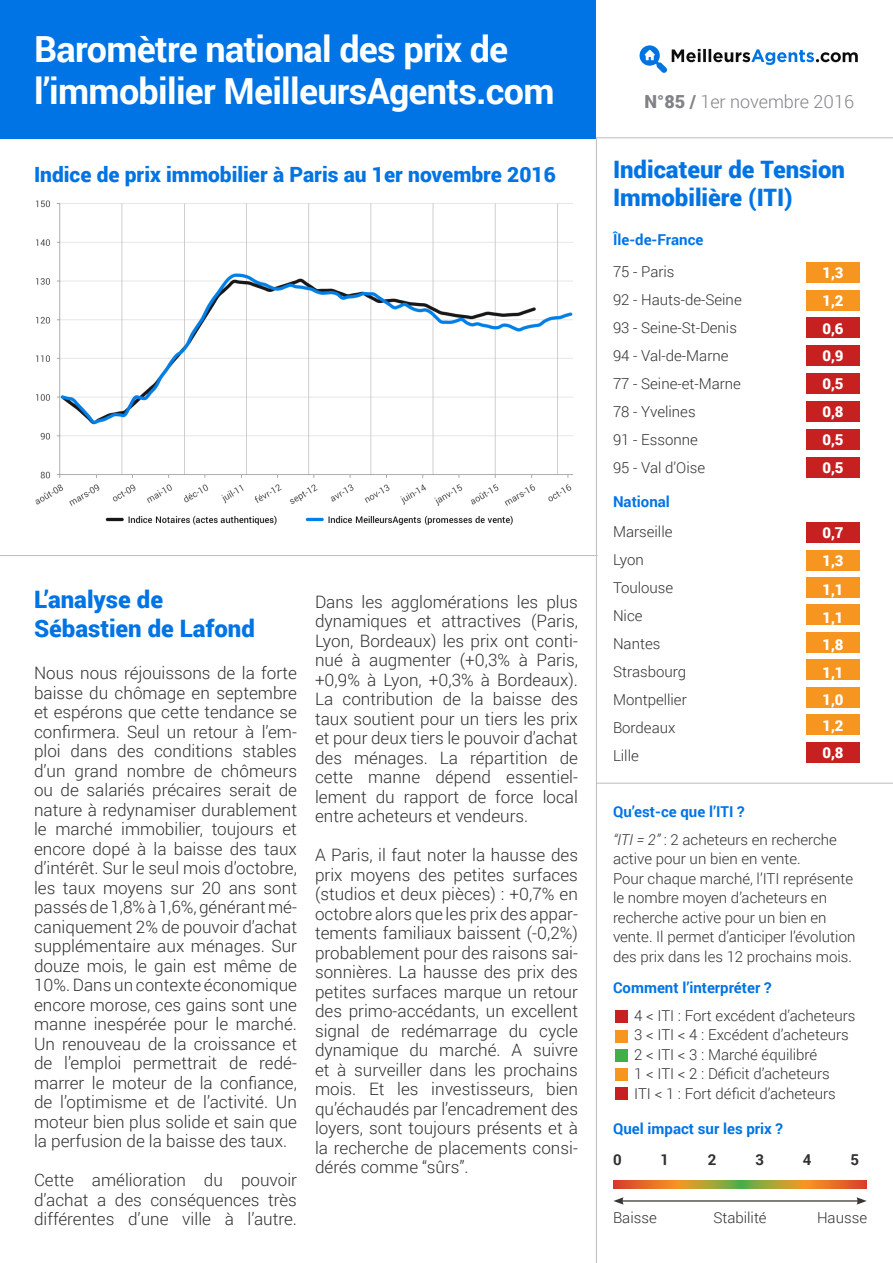
<style>
.page{position:relative;width:893px;height:1263px;background:#fff}
.page>*{position:absolute;margin:0;border:0;box-sizing:border-box;transform-origin:0 0}
.t1{font:700 36px/42px "Roboto";letter-spacing:-.02em;color:#fff}
.Titre_rouge{font:900 24px/28.8px "Roboto";color:#0074e4}
.t2{font:900 21px "Roboto";color:#0074e4}
.t3{font:300 18px "Roboto";color:#808285}
.Texte{font:300 17.1px/19.5px "Roboto";color:#312f30;text-align:justify}
.Texte-2{font:300 15px/19.5px "Roboto";color:#312f30}
.t4{font:900 15px "Roboto";color:#fff}
.Chapô{font:700 15px "Roboto";color:#0074e4}
.Inter{font:700 15px "Roboto";color:#0074e4}
.t5{font:700 15px "Roboto";color:#312f30}
.s1{font-weight:900}
.s2{font-style:italic}
</style>
<div class="page">
<div style="left:0;top:0;width:596px;height:138px;background:#0074e4"></div>
<hr style="left:596px;top:138px;width:1px;height:1125px;background:#bcbdc0">
<hr style="left:596px;top:137px;width:297px;height:1px;background:#bcbdc0">
<svg style="left:639px;top:45px;width:219px;height:28px"></svg>
<img style="left:35px;top:200px;width:538px;height:325px">
<hr style="left:0;top:555px;width:598px;height:1px;background:#bcbdc0">
<hr style="left:621px;top:1200px;width:238px;height:1px;background:#3b3532">
<svg style="left:613px;top:1197px;width:11px;height:8px"></svg>
<svg style="left:856px;top:1197px;width:11px;height:8px"></svg>
<svg style="left:613px;top:1180px;width:254px;height:9px;background:#c6862e"></svg>
<div style="left:806px;top:290px;width:54px;height:20px;background:#f79521"></div>
<div style="left:806px;top:550px;width:54px;height:20px;background:#f79521"></div>
<div style="left:806px;top:318px;width:54px;height:20px;background:#c62020"></div>
<div style="left:806px;top:577px;width:54px;height:20px;background:#f79521"></div>
<div style="left:806px;top:346px;width:54px;height:20px;background:#c62020"></div>
<div style="left:806px;top:605px;width:54px;height:20px;background:#f79521"></div>
<div style="left:806px;top:374px;width:54px;height:20px;background:#c62020"></div>
<div style="left:806px;top:632px;width:54px;height:20px;background:#f79521"></div>
<div style="left:806px;top:401px;width:54px;height:21px;background:#c62020"></div>
<div style="left:806px;top:660px;width:54px;height:20px;background:#f79521"></div>
<div style="left:806px;top:429px;width:54px;height:20px;background:#c62020"></div>
<div style="left:806px;top:687px;width:54px;height:20px;background:#f79521"></div>
<div style="left:806px;top:457px;width:54px;height:20px;background:#c62020"></div>
<div style="left:806px;top:715px;width:54px;height:20px;background:#f79521"></div>
<div style="left:806px;top:742px;width:54px;height:20px;background:#c62020"></div>
<div style="left:806px;top:262px;width:54px;height:20px;background:#f79521"></div>
<div style="left:806px;top:522px;width:54px;height:21px;background:#c62020"></div>
<div style="left:615px;top:1010px;width:13px;height:13px;background:#c62020"></div>
<div style="left:615px;top:1087px;width:13px;height:13px;background:#c62020"></div>
<div style="left:615px;top:1029px;width:13px;height:13px;background:#f79521"></div>
<div style="left:615px;top:1068px;width:13px;height:13px;background:#f79521"></div>
<div style="left:615px;top:1049px;width:13px;height:12px;background:#40ae49"></div>
<hr style="left:596px;top:783px;width:297px;height:1px;background:#bcbdc0">
<h1 class="t1" style="left:34px;top:26px;width:522px">Baromètre national des prix de l’immobilier MeilleursAgents.com</h1>
<p class="t3" style="left:644px;top:89px;width:211px"><span class="s1">N°85 /</span> 1er novembre 2016</p>
<p class="t2" style="left:34px;top:159px;width:523px">Indice de prix immobilier à Paris au 1er novembre 2016</p>
<p class="Titre_rouge" style="left:613px;top:154px;width:234px">Indicateur de Tension<br>Immobilière (ITI)</p>
<p class="Titre_rouge" style="left:34px;top:584px;width:222px">L’analyse de<br>Sébastien de Lafond</p>
<p class="Texte" style="left:34px;top:663px;width:265px">Nous nous réjouissons de la forte baisse du chômage en septembre et espérons que cette tendance se confirmera. Seul un retour à l’em&shy;ploi dans des conditions stables d’un grand nombre de chômeurs ou de salariés précaires serait de nature à redynamiser durablement le marché immobilier, toujours et encore dopé à la baisse des taux d’intérêt. Sur le seul mois d’octobre, les taux moyens sur 20 ans sont passés de 1,8% à 1,6%, générant mé&shy;caniquement 2% de pouvoir d’achat supplémentaire aux ménages. Sur douze mois, le gain est même de 10%. Dans un contexte économique encore morose, ces gains sont une manne inespérée pour le marché.<br>Un renouveau de la croissance et de l’emploi permettrait de redé&shy;marrer le moteur de la confiance, de l’optimisme et de l’activité. Un moteur bien plus solide et sain que la perfusion de la baisse des taux.</p>
<p class="Texte" style="left:34px;top:1170px;width:264px">Cette amélioration du pouvoir d’achat a des conséquences très différentes d’une ville à l’autre.</p>
<p class="Texte" style="left:315px;top:591px;width:265px">Dans les agglomérations les plus dynamiques et attractives (Paris, Lyon, Bordeaux) les prix ont conti&shy;nué à augmenter (+0,3% à Paris, +0,9% à Lyon, +0,3% à Bordeaux).<br>La contribution de la baisse des taux soutient pour un tiers les prix et pour deux tiers le pouvoir d’achat des ménages. La répartition de cette manne dépend essentiel&shy;lement du rapport de force local entre acheteurs et vendeurs.</p>
<p class="Texte" style="left:315px;top:845px;width:265px">A Paris, il faut noter la hausse des prix moyens des petites surfaces (studios et deux pièces) : +0,7% en octobre alors que les prix des appar&shy;tements familiaux baissent (-0,2%) probablement pour des raisons sai&shy;sonnières. La hausse des prix des petites surfaces marque un retour des primo-accédants, un excellent signal de redémarrage du cycle dynamique du marché. A suivre et à surveiller dans les prochains mois. Et les investisseurs, bien qu’échaudés par l’encadrement des loyers, sont toujours présents et à la recherche de placements consi&shy;dérés comme “sûrs”.</p>
<p class="Inter" style="left:613px;top:229px;width:92px">Île-de-France</p>
<p class="Texte-2" style="left:613px;top:261px;width:63px">75 - Paris</p>
<p class="Texte-2" style="left:613px;top:289px;width:130px">92 - Hauts-de-Seine</p>
<p class="Texte-2" style="left:613px;top:317px;width:125px">93 - Seine-St-Denis</p>
<p class="Texte-2" style="left:613px;top:345px;width:117px">94 - Val-de-Marne</p>
<p class="Texte-2" style="left:613px;top:373px;width:129px">77 - Seine-et-Marne</p>
<p class="Texte-2" style="left:613px;top:401px;width:84px">78 - Yvelines</p>
<p class="Texte-2" style="left:613px;top:429px;width:86px">91 - Essonne</p>
<p class="Texte-2" style="left:613px;top:457px;width:94px">95 - Val d’Oise</p>
<p class="Inter" style="left:613px;top:491px;width:58px">National</p>
<p class="Texte-2" style="left:613px;top:521px;width:61px">Marseille</p>
<p class="Texte-2" style="left:613px;top:549px;width:32px">Lyon</p>
<p class="Texte-2" style="left:613px;top:577px;width:62px">Toulouse</p>
<p class="Texte-2" style="left:613px;top:605px;width:31px">Nice</p>
<p class="Texte-2" style="left:613px;top:633px;width:49px">Nantes</p>
<p class="Texte-2" style="left:613px;top:661px;width:75px">Strasbourg</p>
<p class="Texte-2" style="left:613px;top:689px;width:75px">Montpellier</p>
<p class="Texte-2" style="left:613px;top:717px;width:64px">Bordeaux</p>
<p class="Texte-2" style="left:613px;top:745px;width:27px">Lille</p>
<p class="t4" style="left:822px;top:262px;width:23px">1,3</p>
<p class="t4" style="left:822px;top:290px;width:23px">1,2</p>
<p class="t4" style="left:822px;top:318px;width:23px">0,6</p>
<p class="t4" style="left:822px;top:345px;width:23px">0,9</p>
<p class="t4" style="left:822px;top:373px;width:23px">0,5</p>
<p class="t4" style="left:822px;top:401px;width:23px">0,8</p>
<p class="t4" style="left:822px;top:429px;width:23px">0,5</p>
<p class="t4" style="left:822px;top:457px;width:23px">0,5</p>
<p class="t4" style="left:822px;top:522px;width:23px">0,7</p>
<p class="t4" style="left:822px;top:550px;width:23px">1,3</p>
<p class="t4" style="left:822px;top:579px;width:23px">1,1</p>
<p class="t4" style="left:822px;top:607px;width:23px">1,1</p>
<p class="t4" style="left:822px;top:634px;width:23px">1,8</p>
<p class="t4" style="left:822px;top:662px;width:23px">1,1</p>
<p class="t4" style="left:822px;top:689px;width:23px">1,0</p>
<p class="t4" style="left:822px;top:714px;width:23px">1,2</p>
<p class="t4" style="left:822px;top:742px;width:23px">0,8</p>
<p class="Inter" style="left:613px;top:801px;width:133px">Qu’est-ce que l’ITI ?</p>
<p class="Texte-2" style="left:613px;top:829px;width:225px"><span class="s2">“ITI = 2”</span> : 2 acheteurs en recherche active pour un bien en vente.</p>
<p class="Texte-2" style="left:613px;top:868px;width:244px">Pour chaque marché, l’ITI représente le nombre moyen d’acheteurs en recherche active pour un bien en vente. Il permet d’anticiper l’évolution des prix dans les 12 prochains mois.</p>
<p class="Chapô" style="left:613px;top:977px;width:160px">Comment l’interpréter ?</p>
<p class="Texte-2" style="left:634px;top:1005px;width:223px">4 &lt; ITI : Fort excédent d’acheteurs<br>3 &lt; ITI &lt; 4 : Excédent d’acheteurs<br>2 &lt; ITI &lt; 3 : Marché équilibré<br>1 &lt; ITI &lt; 2 : Déficit d’acheteurs<br>ITI &lt; 1 : Fort déficit d’acheteurs</p>
<p class="Chapô" style="left:613px;top:1118px;width:172px">Quel impact sur les prix ?</p>
<p class="t5" style="left:613px;top:1149px;width:10px">0</p>
<p class="t5" style="left:660px;top:1149px;width:10px">1</p>
<p class="t5" style="left:708px;top:1149px;width:10px">2</p>
<p class="t5" style="left:755px;top:1149px;width:10px">3</p>
<p class="t5" style="left:803px;top:1149px;width:10px">4</p>
<p class="t5" style="left:850px;top:1149px;width:10px">5</p>
<p class="Texte-2" style="left:613px;top:1207px;width:45px">Baisse</p>
<p class="Texte-2" style="left:713px;top:1207px;width:55px">Stabilité</p>
<p class="Texte-2" style="left:817px;top:1207px;width:52px">Hausse</p>
</div>
